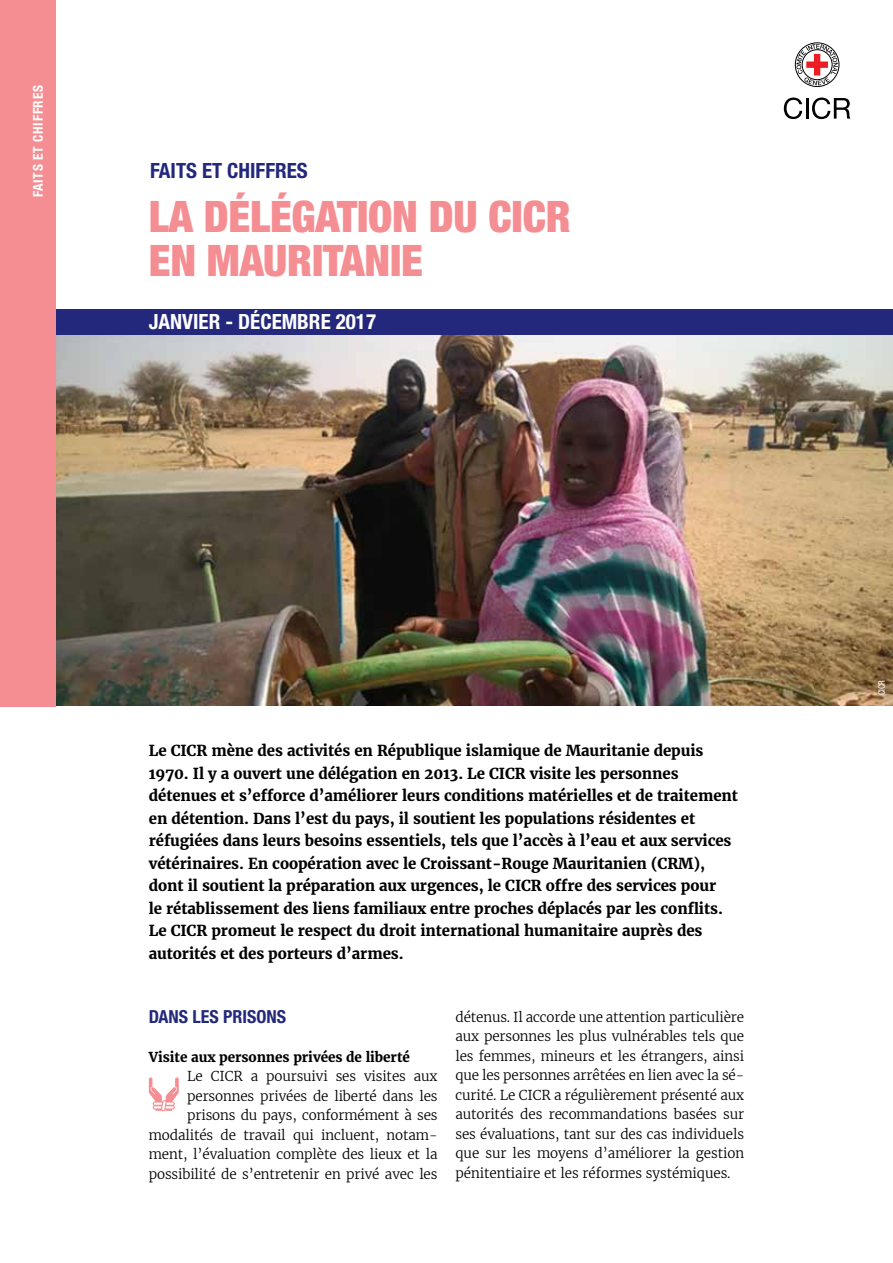
<style>
.page{position:relative;width:893px;height:1263px;background:#fff}
.page>*{position:absolute;margin:0;border:0;box-sizing:border-box;transform-origin:0 0}
.t1{font:900 condensed 43.5px/43.5px "Helvetica Neue";letter-spacing:-.005em;color:#f58e92}
.t2{font:700 condensed 21px "Helvetica Neue";color:#fff}
.t3{font:700 condensed 21px "Helvetica Neue";color:#23287d}
.t4{font:700 condensed 18px "Helvetica Neue";color:#23287d}
.t5{font:700 15px/22.5px "Merriweather";letter-spacing:-.005em;color:#000}
.t6{font:300 13.5px/19.5px "Merriweather";letter-spacing:-.01em;color:#000;text-align:right}
.t7{font:700 13.5px "Merriweather";letter-spacing:-.005em;color:#000}
.t8{font:700 condensed 13.5px "Helvetica Neue";letter-spacing:.05em;color:#fff}
.t9{font:condensed 9px "Helvetica Neue";color:#fff}
</style>
<div class="page">
<img style="left:55px;top:334px;width:838px;height:371px">
<svg style="left:795px;top:42px;width:45px;height:45px"></svg>
<svg style="left:784px;top:98px;width:18px;height:21px"></svg>
<hr style="left:806px;top:98px;width:2px;height:21px;background:#000">
<svg style="left:812px;top:98px;width:38px;height:21px"></svg>
<div style="left:0;top:309px;width:893px;height:25px;background:#23287d"></div>
<div style="left:0;top:0;width:55px;height:706px;background:#f58e92"></div>
<svg style="left:149px;top:1077px;width:30px;height:34px"></svg>
<p class="t8" style="left:30px;top:197px;width:114px;rotate:-90deg">FAITS ET CHIFFRES</p>
<h2 class="t3" style="left:150px;top:158px;width:159px">FAITS ET CHIFFRES</h2>
<h1 class="t1" style="left:149px;top:194px;width:423px">LA DÉLÉGATION DU CICR<br>EN MAURITANIE</h1>
<h2 class="t2" style="left:149px;top:309px;width:229px">JANVIER - DÉCEMBRE 2017</h2>
<p class="t5" style="left:149px;top:739px;width:591px">Le CICR mène des activités en République islamique de Mauritanie depuis 1970. Il y a ouvert une délégation en 2013. Le CICR visite les personnes détenues et s’efforce d’améliorer leurs conditions matérielles et de traitement en détention. Dans l’est du pays, il soutient les populations résidentes et réfugiées dans leurs besoins essentiels, tels que l’accès à l’eau et aux services vétérinaires. En coopération avec le Croissant-Rouge Mauritanien (CRM), dont il soutient la préparation aux urgences, le CICR offre des services pour<br>le rétablissement des liens familiaux entre proches déplacés par les conflits.<br>Le CICR promeut le respect du droit international humanitaire auprès des autorités et des porteurs d’armes.</p>
<p class="t4" style="left:149px;top:1005px;width:21px">DANS</p>
<p class="t4" style="left:193px;top:1005px;width:85px">LES PRISONS</p>
<p class="t7" style="left:149px;top:1048px;width:263px">Visite aux personnes privées de liberté</p>
<p class="t6" style="left:149px;top:1066px;width:290px">Le CICR a poursuivi ses visites aux personnes privées de liberté dans les prisons du pays, conformément à ses modalités de travail qui incluent, notam&shy;ment, l’évaluation complète des lieux et la possibilité de s’entretenir en privé avec les</p>
<p class="t6" style="left:455px;top:1007px;width:290px;text-align:justify">détenus. Il accorde une attention particulière aux personnes les plus vulnérables tels que les femmes, mineurs et les étrangers, ainsi que les personnes arrêtées en lien avec la sé&shy;curité. Le CICR a régulièrement présenté aux autorités des recommandations basées sur ses évaluations, tant sur des cas individuels que sur les moyens d’améliorer la gestion pénitentiaire et les réformes systémiques.</p>
<p class="t9" style="left:876px;top:695px;width:17px;rotate:-90deg">CICR</p>
</div>
